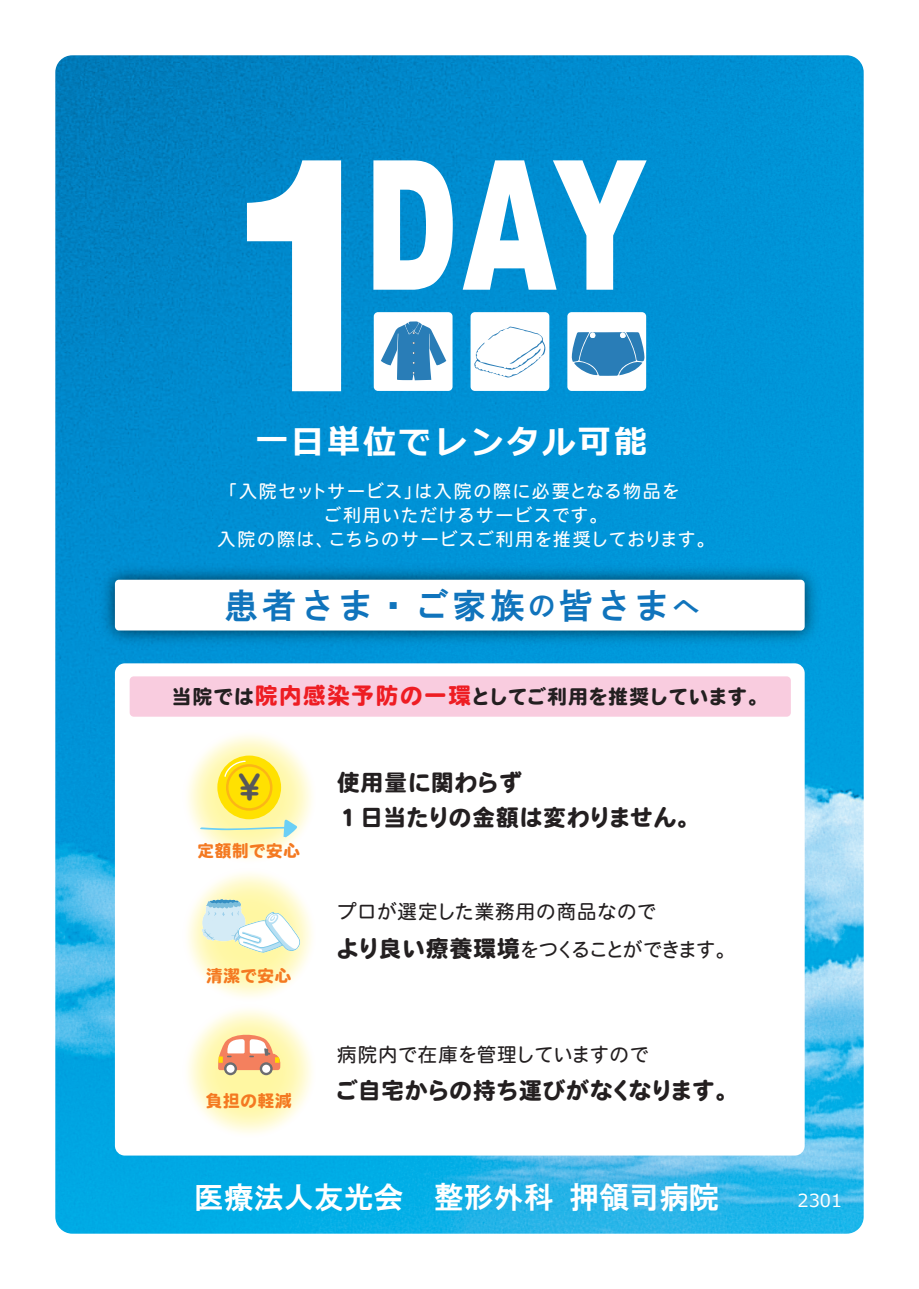
<style>
.page{position:relative;width:919px;height:1289px;background:#fff}
.page>*{position:absolute;margin:0;border:0;box-sizing:border-box;transform-origin:0 0}
.t1{font:900 180.6px "Arial";color:#fff;scale:.67 1}
.t2{font:36.15px "Arial Rounded MT Bold";color:#57585a}
.t3{font:34.5px "HG Gothic E";letter-spacing:.1em;color:#1074bc}
.t4{font:700 33px "Meiryo";letter-spacing:.085em;color:#fff}
.t5{font:30px "HG Gothic E";color:#fff}
.t6{font:22.5px/34.5px "Heisei Maru Go Std W8";letter-spacing:.03em;color:#231f20}
.t7{font:19.5px/37.5px "Heisei Maru Go Std W4";letter-spacing:.02em;color:#231f20}
.t8{font:19.5px "Heisei Maru Go Std W8";letter-spacing:.03em;color:#231f20}
.t9{font:18px "Heisei Maru Go Std W4";letter-spacing:.04em;color:#fff}
.t10{font:18px "Heisei Maru Go Std W4";letter-spacing:.07em;color:#fff}
.t11{font:18px "Meiryo";color:#fff}
.t12{font:16.5px "Heisei Maru Go Std W8";letter-spacing:.05em;color:#f47921}
.s1{font-size:27.6px}
.s2{font-size:22.5px;color:#ee1d23}
.s3{font-family:"Heisei Maru Go Std W8";font-size:22.5px}
</style>
<div class="page">
<img style="left:55px;top:55px;width:808px;height:1178px">
<img style="left:93px;top:558px;width:733px;height:94px">
<div style="left:115px;top:579px;width:689px;height:51px;background:#fff;border-radius:4px"></div>
<svg style="left:247px;top:160px;width:94px;height:231px"></svg>
<div style="left:374px;top:312px;width:78px;height:79px;background:#fff;border-radius:4px"></div>
<div style="left:470px;top:312px;width:79px;height:79px;background:#fff;border-radius:4px"></div>
<div style="left:567px;top:312px;width:79px;height:79px;background:#fff;border-radius:4px"></div>
<svg style="left:571px;top:332px;width:74px;height:44px;background:#5396c5"></svg>
<svg style="left:474px;top:326px;width:71px;height:52px"></svg>
<svg style="left:381px;top:321px;width:66px;height:59px"></svg>
<div style="left:115px;top:663px;width:689px;height:492px;background:#fff;border-radius:10px"></div>
<svg style="left:182px;top:868px;width:134px;height:133px"></svg>
<img style="left:193px;top:889px;width:60px;height:60px">
<img style="left:230px;top:895px;width:75px;height:75px">
<svg style="left:182px;top:729px;width:134px;height:134px"></svg>
<svg style="left:199px;top:819px;width:98px;height:18px;background:#e7f1c0"></svg>
<div style="left:217px;top:755px;width:64px;height:64px;background:#ffe101;border-radius:50%"></div>
<div style="left:226px;top:764px;width:46px;height:46px;border:2px solid #fcb615;border-radius:50%"></div>
<svg style="left:223px;top:760px;width:23px;height:17px"></svg>
<svg style="left:182px;top:1004px;width:134px;height:133px"></svg>
<svg style="left:224px;top:1062px;width:13px;height:13px"></svg>
<div style="left:226px;top:1064px;width:8px;height:8px;background:#fff;border-radius:50%"></div>
<svg style="left:260px;top:1062px;width:13px;height:13px"></svg>
<div style="left:262px;top:1064px;width:8px;height:8px;background:#fff;border-radius:50%"></div>
<svg style="left:218px;top:1031px;width:64px;height:39px"></svg>
<div style="left:130px;top:676px;width:660px;height:40px;background:#f9ccdf;border-radius:4px"></div>
<h1 class="t1" style="left:364px;top:94px;width:422px">DAY</h1>
<h3 class="t4" style="left:255px;top:418px;width:393px">一日単位でレンタル可能</h3>
<p class="t10" style="left:219px;top:478px;width:462px">「入院セットサービス」は入院の際に必要となる物品を</p>
<p class="t9" style="left:305px;top:502px;width:304px">　ご利用いただけるサービスです。</p>
<p class="t9" style="left:198px;top:526px;width:518px">　入院の際は、こちらのサービスご利用を推奨しております。</p>
<h3 class="t3" style="left:224px;top:588px;width:477px">患者さま・ご家族<span class="s1">の</span>皆さま<span class="s1">へ</span></h3>
<p class="t8" style="left:172px;top:686px;width:597px">当院では<span class="s2">院内感染予防の一環</span>としてご利用を推奨しています。</p>
<h2 class="t2" style="left:238px;top:766px;width:24px">¥</h2>
<p class="t12" style="left:197px;top:841px;width:104px">定額制で安心</p>
<p class="t12" style="left:206px;top:966px;width:87px">清潔で安心</p>
<p class="t12" style="left:206px;top:1091px;width:87px">負担の軽減</p>
<p class="t6" style="left:337px;top:766px;width:364px">使用量に関わらず<br>１日当たりの金額は変わりません。</p>
<p class="t7" style="left:336px;top:893px;width:400px">プロが選定した業務用の商品なので<br><span class="s3">より良い療養環境</span>をつくることができます。</p>
<p class="t7" style="left:337px;top:1035px;width:313px">病院内で在庫を管理していますので</p>
<p class="t6" style="left:335px;top:1073px;width:404px">ご自宅からの持ち運びがなくなります。</p>
<h3 class="t5" style="left:194px;top:1182px;width:526px">医療法人友光会　整形外科 押領司病院</h3>
<p class="t11" style="left:797px;top:1187px;width:46px">2301</p>
</div>
